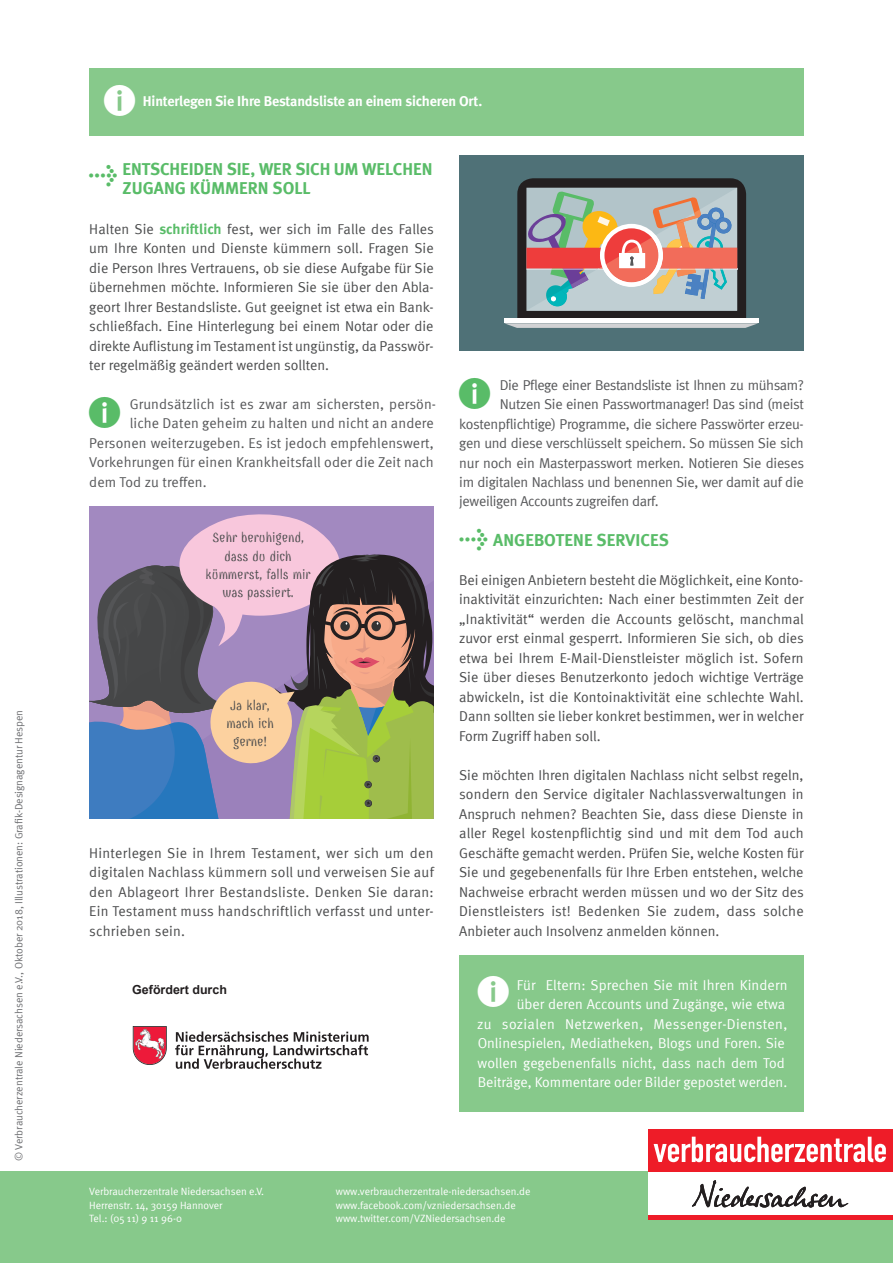
<style>
.page{position:relative;width:893px;height:1263px;background:#fff}
.page>*{position:absolute;margin:0;border:0;box-sizing:border-box;transform-origin:0 0}
.t1{font:700 17.25px/19.5px "Meta";color:#59bc68}
.t2{font:14.25px/19.5px "Meta Normal";color:#4b4c4d;text-align:justify}
.t3{font:14.25px "Meta Normal";letter-spacing:-.02em;color:#57585a}
.t4{font:14.25px/19.5px "Meta Normal";color:#fff;text-align:right}
.t5{font:14.25px "Meta Normal";letter-spacing:.01em;color:#57585a}
.t6{font:700 14.25px "Meta";letter-spacing:-.01em;color:#fff}
.t7{font:13.65px/18.3px "Combo";color:#4b4c4d;text-align:center}
.t8{font:700 12.45px "Arial";color:#231f20}
.t9{font:10.5px/13.5px "Meta Normal";color:#fff}
.t10{font:10.5px "Meta Normal";color:#6c6d70}
.s1{font-family:"Meta Bold Expert";font-weight:400;font-size:23.85px}
.s2{font-family:"Meta";font-weight:700;color:#59bc68}
.s3{font-family:"Meta Bold Expert";font-weight:400;font-size:24px}
</style>
<div class="page">
<div style="left:0;top:1172px;width:893px;height:91px;background:#87c98b"></div>
<div style="left:89px;top:69px;width:715px;height:67px;background:#87c98b"></div>
<div style="left:459px;top:955px;width:345px;height:156px;background:#87c98b"></div>
<svg style="left:89px;top:511px;width:345px;height:308px;background:#90898b"></svg>
<div style="left:459px;top:156px;width:345px;height:195px;background:#4f7177"></div>
<div style="left:505px;top:318px;width:254px;height:5px;background:#fff"></div>
<svg style="left:504px;top:178px;width:254px;height:150px;background:#9e9491"></svg>
<hr style="left:891px;top:1129px;width:2px;height:43px;background:#ee1c28">
<hr style="left:892px;top:1172px;width:1px;height:43px;background:#fff">
<div style="left:648px;top:1129px;width:244px;height:43px;background:#ee1c28"></div>
<svg style="left:654px;top:1137px;width:232px;height:25px"></svg>
<div style="left:648px;top:1172px;width:244px;height:43px;background:#fff"></div>
<hr style="left:648px;top:1215px;width:244px;height:4px;background:#ee1c28">
<svg style="left:692px;top:1180px;width:156px;height:27px"></svg>
<svg style="left:133px;top:1026px;width:34px;height:39px"></svg>
<svg style="left:175px;top:1031px;width:194px;height:38px"></svg>
<p class="t10" style="left:13px;top:1161px;width:453px;rotate:-90deg">© Verbraucherzentrale Niedersachsen e.V., Oktober 2018, Illustrationen: Grafik-Designagentur Hespen</p>
<p class="t6" style="left:143px;top:93px;width:341px">Hinterlegen Sie Ihre Bestandsliste an einem sicheren Ort.</p>
<p class="t1" style="left:123px;top:159px;width:311px;text-indent:-34px"><span class="s1">l</span> ENTSCHEIDEN SIE, WER SICH UM WELCHEN<br>ZUGANG KÜMMERN SOLL</p>
<p class="t2" style="left:89px;top:219px;width:346px">Halten Sie <span class="s2">schriftlich</span> fest, wer sich im Falle des Falles um Ihre Konten und Dienste kümmern soll. Fragen Sie die Person Ihres Vertrauens, ob sie diese Aufgabe für Sie übernehmen möchte. Informieren Sie sie über den Abla&shy;geort Ihrer Bestandsliste. Gut geeignet ist etwa ein Bank&shy;schließfach. Eine Hinterlegung bei einem Notar oder die direkte Auflistung im Testament ist ungünstig, da Passwör&shy;ter regelmäßig geändert werden sollten.</p>
<p class="t5" style="left:130px;top:396px;width:308px">Grundsätzlich ist es zwar am sichersten, persön-</p>
<p class="t5" style="left:130px;top:415px;width:305px">liche Daten geheim zu halten und nicht an andere</p>
<p class="t5" style="left:89px;top:435px;width:346px">Personen weiterzugeben. Es ist jedoch empfehlenswert,</p>
<p class="t5" style="left:89px;top:454px;width:346px">Vorkehrungen für einen Krankheitsfall oder die Zeit nach</p>
<p class="t5" style="left:89px;top:474px;width:119px">dem Tod zu treffen.</p>
<p class="t7" style="left:206px;top:529px;width:106px">Sehr beruhigend, dass du dich kümmerst, falls mir was passiert.</p>
<p class="t7" style="left:227px;top:696px;width:49px">Ja klar, mach ich gerne!</p>
<p class="t2" style="left:89px;top:843px;width:346px">Hinterlegen Sie in Ihrem Testament, wer sich um den digitalen Nachlass kümmern soll und verweisen Sie auf den Ablageort Ihrer Bestandsliste. Denken Sie daran:<br>Ein Testament muss handschriftlich verfasst und unter&shy;schrieben sein.</p>
<p class="t8" style="left:132px;top:983px;width:96px">Gefördert durch</p>
<p class="t3" style="left:500px;top:376px;width:306px">Die Pflege einer Bestandsliste ist Ihnen zu mühsam?</p>
<p class="t3" style="left:500px;top:396px;width:306px">Nutzen Sie einen Passwortmanager! Das sind (meist</p>
<p class="t3" style="left:459px;top:415px;width:346px">kostenpflichtige) Programme, die sichere Passwörter erzeu-</p>
<p class="t3" style="left:459px;top:435px;width:346px">gen und diese verschlüsselt speichern. So müssen Sie sich</p>
<p class="t3" style="left:459px;top:454px;width:346px">nur noch ein Masterpasswort merken. Notieren Sie dieses</p>
<p class="t3" style="left:459px;top:474px;width:346px">im digitalen Nachlass und benennen Sie, wer damit auf die</p>
<p class="t3" style="left:459px;top:493px;width:201px">jeweiligen Accounts zugreifen darf.</p>
<p class="t1" style="left:459px;top:530px;width:211px"><span class="s3">l</span> ANGEBOTENE SERVICES</p>
<p class="t2" style="left:459px;top:570px;width:346px">Bei einigen Anbietern besteht die Möglichkeit, eine Konto&shy;inaktivität einzurichten: Nach einer bestimmten Zeit der „Inaktivität“ werden die Accounts gelöscht, manchmal zuvor erst einmal gesperrt. Informieren Sie sich, ob dies etwa bei Ihrem E-Mail-Dienstleister möglich ist. Sofern Sie über dieses Benutzerkonto jedoch wichtige Verträge abwickeln, ist die Kontoinaktivität eine schlechte Wahl.<br>Dann sollten sie lieber konkret bestimmen, wer in welcher Form Zugriff haben soll.</p>
<p class="t2" style="left:459px;top:765px;width:346px">Sie möchten Ihren digitalen Nachlass nicht selbst regeln, sondern den Service digitaler Nachlassverwaltungen in Anspruch nehmen? Beachten Sie, dass diese Dienste in aller Regel kostenpflichtig sind und mit dem Tod auch Geschäfte gemacht werden. Prüfen Sie, welche Kosten für Sie und gegebenenfalls für Ihre Erben entstehen, welche Nachweise erbracht werden müssen und wo der Sitz des Dienstleisters ist! Bedenken Sie zudem, dass solche Anbieter auch Insolvenz anmelden können.</p>
<p class="t4" style="left:477px;top:975px;width:312px">Für Eltern: Sprechen Sie mit Ihren Kindern<br>über deren Accounts und Zugänge, wie etwa<br>zu sozialen Netzwerken, Messenger-Diensten, Onlinespielen, Mediatheken, Blogs und Foren. Sie wollen gegebenenfalls nicht, dass nach dem Tod Beiträge, Kommentare oder Bilder gepostet werden.</p>
<p class="t9" style="left:89px;top:1185px;width:176px">Verbraucherzentrale Niedersachsen e.V.<br>Herrenstr. 14, 30159 Hannover<br>Tel.: (05 11) 9 11 96-0</p>
<p class="t9" style="left:336px;top:1185px;width:196px">www.verbraucherzentrale-niedersachsen.de www.facebook.com/vzniedersachsen.de www.twitter.com/VZNiedersachsen.de</p>
</div>
